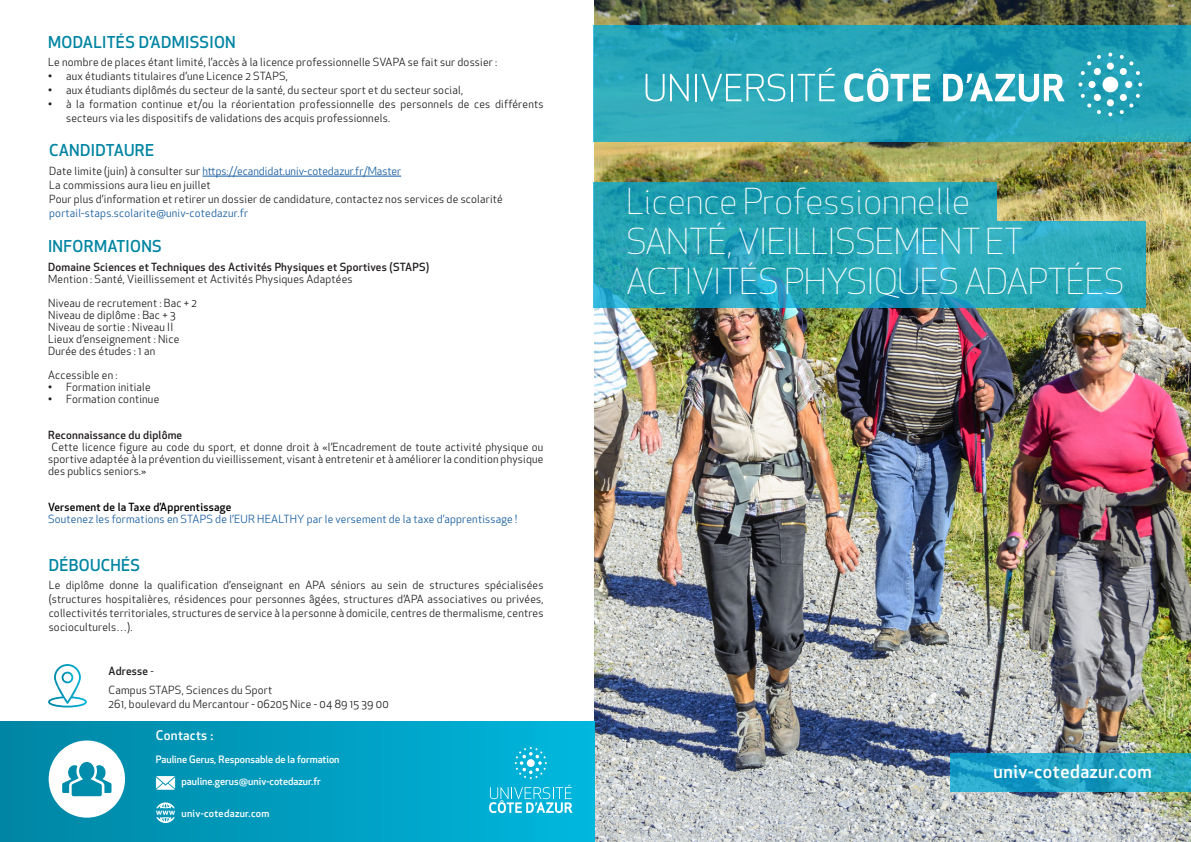
<style>
.page{position:relative;width:1191px;height:842px;background:#fff}
.page>*{position:absolute;margin:0;border:0;box-sizing:border-box;transform-origin:0 0}
.t1{font:300 35px "Apex New";color:#fff}
.t2{font:500 18px "Apex New";letter-spacing:.03em;color:#fff}
.t3{font:500 16px "Apex New";letter-spacing:.02em;color:#0085a3}
.t4{font:500 13px "Apex New";letter-spacing:.02em;color:#fff}
.t5{font:11px/14px "Apex New";letter-spacing:.02em;color:#231f20;text-align:justify}
.t6{font:11px "Apex New";letter-spacing:.02em;color:#175d9e}
.t7{font:500 11px "Apex New";letter-spacing:.02em;color:#231f20}
.t8{font:11px "Apex New";color:#175d9e}
.t9{font:500 11px "Apex New";letter-spacing:.02em;color:#000001}
.t10{font:500 10px "Apex New";color:#fff}
.t11{font:500 10px "Apex New";letter-spacing:.03em;color:#fff}
.s1{color:#231f20}
.s2{font-weight:400}
</style>
<div class="page">
<img style="left:594px;top:0;width:597px;height:842px">
<div style="left:0;top:721px;width:594px;height:121px;background:linear-gradient(to right,#0085a3,#00b6dd)"></div>
<svg style="left:49px;top:740px;width:76px;height:78px"></svg>
<hr style="left:202px;top:176px;width:199px;height:1px;background:#175d9e">
<svg style="left:950px;top:753px;width:241px;height:39px;background:#21a2c3"></svg>
<svg style="left:48px;top:664px;width:39px;height:43px"></svg>
<svg style="left:156px;top:776px;width:19px;height:14px"></svg>
<svg style="left:156px;top:802px;width:19px;height:21px"></svg>
<svg style="left:515px;top:747px;width:32px;height:32px"></svg>
<svg style="left:489px;top:785px;width:83px;height:28px;background:#42c5e1"></svg>
<svg style="left:593px;top:26px;width:598px;height:116px;background:#24a2b7"></svg>
<svg style="left:593px;top:182px;width:404px;height:39px;background:#21a0b1"></svg>
<svg style="left:593px;top:221px;width:552px;height:87px;background:#28a7b9"></svg>
<div style="left:1102px;top:77px;width:16px;height:15px;background:#fff;border-radius:50%"></div>
<div style="left:1088px;top:81px;width:7px;height:7px;background:#fff;border-radius:50%"></div>
<div style="left:1125px;top:81px;width:7px;height:7px;background:#fff;border-radius:50%"></div>
<div style="left:1106px;top:63px;width:7px;height:7px;background:#fff;border-radius:50%"></div>
<div style="left:1106px;top:99px;width:7px;height:7px;background:#fff;border-radius:50%"></div>
<svg style="left:1138px;top:82px;width:4px;height:4px"></svg>
<svg style="left:1108px;top:112px;width:4px;height:4px"></svg>
<svg style="left:1108px;top:53px;width:4px;height:4px"></svg>
<svg style="left:1119px;top:94px;width:21px;height:20px"></svg>
<svg style="left:1119px;top:55px;width:21px;height:20px"></svg>
<svg style="left:1078px;top:82px;width:4px;height:4px"></svg>
<svg style="left:1080px;top:94px;width:21px;height:20px"></svg>
<svg style="left:1080px;top:55px;width:21px;height:20px"></svg>
<svg style="left:645px;top:74px;width:19px;height:27px"></svg>
<svg style="left:670px;top:74px;width:18px;height:27px"></svg>
<hr style="left:695px;top:74px;width:2px;height:27px;background:#fff">
<svg style="left:701px;top:74px;width:84px;height:27px;background:#58bac8"></svg>
<hr style="left:791px;top:74px;width:2px;height:27px;background:#fff">
<svg style="left:797px;top:68px;width:37px;height:33px"></svg>
<svg style="left:844px;top:68px;width:86px;height:34px"></svg>
<svg style="left:943px;top:73px;width:121px;height:29px"></svg>
<p class="t3" style="left:48px;top:31px;width:189px">MODALITÉS D’ADMISSION</p>
<p class="t5" style="left:48px;top:55px;width:451px">Le nombre de places étant limité, l’accès à la licence professionnelle SVAPA se fait sur dossier :</p>
<p class="t5" style="left:48px;top:69px;width:241px">• aux étudiants titulaires d’une Licence 2 STAPS,</p>
<p class="t5" style="left:48px;top:83px;width:416px">• aux étudiants diplômés du secteur de la santé, du secteur sport et du secteur social,</p>
<p class="t5" style="left:66px;top:97px;width:479px;text-indent:-18px">• à la formation continue et/ou la réorientation professionnelle des personnels de ces différents secteurs via les dispositifs de validations des acquis professionnels.</p>
<p class="t3" style="left:49px;top:139px;width:106px">CANDIDTAURE</p>
<p class="t8" style="left:49px;top:164px;width:353px"><span class="s1">Date limite (juin) à consulter sur</span> https://ecandidat.univ-cotedazur.fr/Master</p>
<p class="t5" style="left:49px;top:178px;width:163px">La commissions aura lieu en juillet</p>
<p class="t5" style="left:49px;top:192px;width:455px">Pour plus d’information et retirer un dossier de candidature, contactez nos services de scolarité</p>
<p class="t6" style="left:49px;top:206px;width:200px">portail-staps.scolarite@univ-cotedazur.fr</p>
<p class="t3" style="left:48px;top:236px;width:115px">INFORMATIONS</p>
<p class="t7" style="left:48px;top:260px;width:383px">Domaine Sciences et Techniques des Activités Physiques et Sportives (STAPS)</p>
<p class="t5" style="left:48px;top:272px;width:306px">Mention : Santé, Vieillissement et Activités Physiques Adaptées</p>
<p class="t5" style="left:48px;top:296px;width:150px">Niveau de recrutement : Bac + 2</p>
<p class="t5" style="left:48px;top:308px;width:129px">Niveau de diplôme : Bac + 3</p>
<p class="t5" style="left:48px;top:320px;width:127px">Niveau de sortie : Niveau II</p>
<p class="t5" style="left:48px;top:332px;width:133px">Lieux d’enseignement : Nice</p>
<p class="t5" style="left:48px;top:344px;width:109px">Durée des études : 1 an</p>
<p class="t5" style="left:48px;top:368px;width:71px">Accessible en :</p>
<p class="t5" style="left:48px;top:380px;width:104px">• Formation initiale</p>
<p class="t5" style="left:48px;top:392px;width:113px">• Formation continue</p>
<p class="t7" style="left:48px;top:428px;width:136px">Reconnaissance du diplôme</p>
<p class="t5" style="left:48px;top:441px;width:497px;line-height:12px;text-indent:3px">Cette licence figure au code du sport, et donne droit à «l’Encadrement de toute activité physique ou sportive adaptée à la prévention du vieillissement, visant à entretenir et à améliorer la condition physique des publics seniors.»</p>
<p class="t9" style="left:48px;top:500px;width:185px">Versement de la Taxe d’Apprentissage</p>
<p class="t6" style="left:48px;top:512px;width:471px">Soutenez les formations en STAPS de l’EUR HEALTHY par le versement de la taxe d’apprentissage !</p>
<p class="t3" style="left:49px;top:554px;width:93px">DÉBOUCHÉS</p>
<p class="t5" style="left:49px;top:578px;width:496px">Le diplôme donne la qualification d’enseignant en APA séniors au sein de structures spécialisées (structures hospitalières, résidences pour personnes âgées, structures d’APA associatives ou privées, collectivités territoriales, structures de service à la personne à domicile, centres de thermalisme, centres socioculturels…).</p>
<p class="t7" style="left:108px;top:664px;width:47px">Adresse <span class="s2">-</span></p>
<p class="t5" style="left:108px;top:683px;width:165px">Campus STAPS, Sciences du Sport</p>
<p class="t5" style="left:108px;top:696px;width:282px">261, boulevard du Mercantour - 06205 Nice - 04 89 15 39 00</p>
<p class="t4" style="left:156px;top:726px;width:59px">Contacts :</p>
<p class="t10" style="left:156px;top:752px;width:185px">Pauline Gerus, Responsable de la formation</p>
<p class="t10" style="left:181px;top:775px;width:141px">pauline.gerus@univ-cotedazur.fr</p>
<p class="t11" style="left:181px;top:807px;width:89px">univ-cotedazur.com</p>
<p class="t1" style="left:626px;top:179px;width:345px">Licence Professionnelle</p>
<p class="t1" style="left:626px;top:219px;width:398px">SANTÉ, VIEILLISSEMENT ET</p>
<p class="t1" style="left:626px;top:259px;width:499px">ACTIVITÉS PHYSIQUES ADAPTÉES</p>
<p class="t2" style="left:993px;top:759px;width:160px">univ-cotedazur.com</p>
</div>
